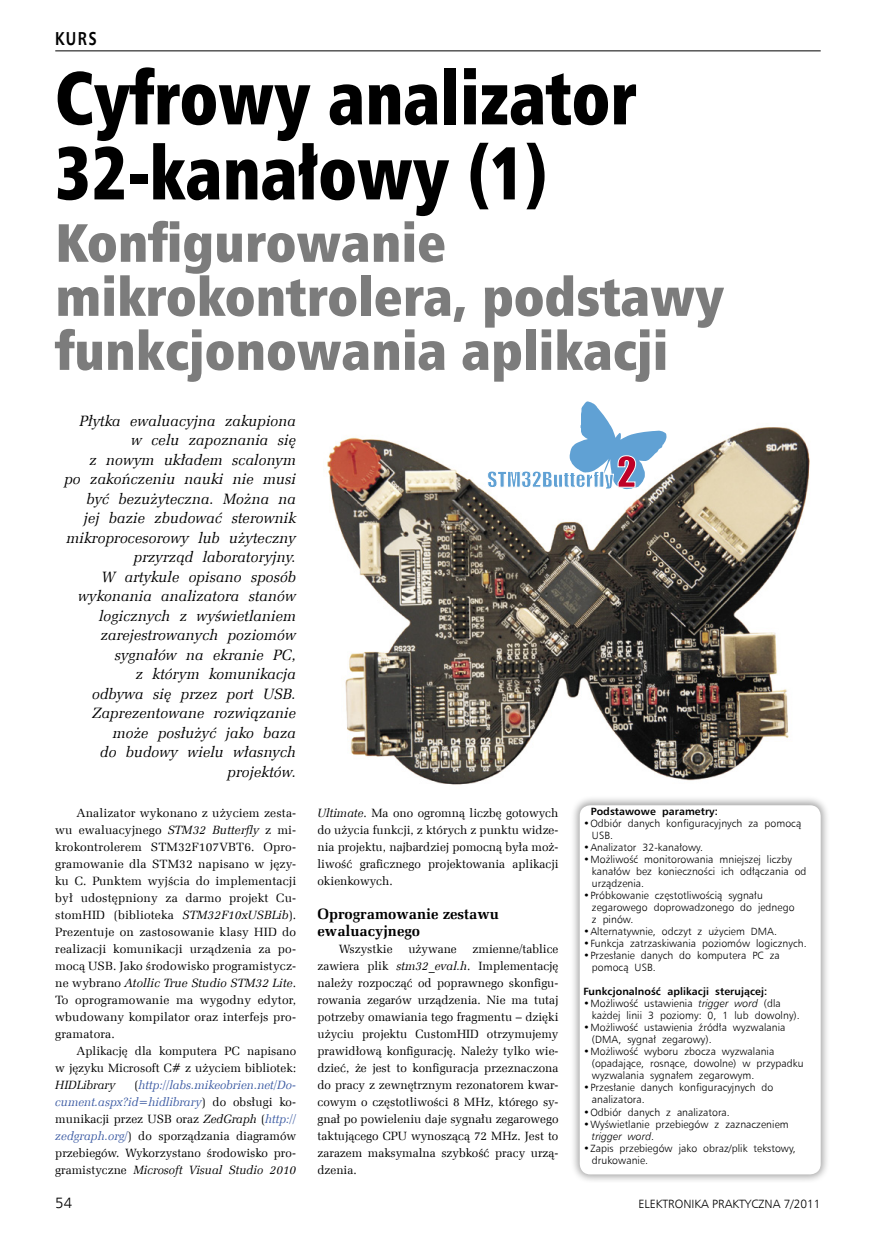
<style>
.page{position:relative;width:893px;height:1234px;background:#fff}
.page>*{position:absolute;margin:0;border:0;box-sizing:border-box;transform-origin:0 0}
._9_Tytul{font:75px/75px "Humnst 777 X Blk Cn EU";color:#000;scale:.9 1}
._0_Podtytul{font:54px/54px "Humnst 777 X Blk Cn EU";color:#7c7c7c}
.t1{font:700 18.75px "Humnst 777 EU";color:#000;scale:.8 1}
._2_Lead{font:italic 15px/19.5px "Zapf Ellipt EU";letter-spacing:.005em;color:#000;text-align:right}
._3_Srodtytul{font:700 15px/17px "Zapf Ellipt EU";color:#000}
.t2{font:15px "Humnst 777 Lt EU";color:#000}
._1_Body{font:12px/17px "Zapf Ellipt EU";color:#000;text-align:justify}
.t3{font:12px "Humnst 777 Lt EU";color:#000}
.tabela{font:10.5px/12px "Humnst 777 Lt EU";letter-spacing:.005em;color:#000}
.tabela-2{font:700 10.5px "Humnst 777 EU";letter-spacing:.005em;color:#000}
.s1{font-style:italic}
.s2{font-style:italic;color:#3c5ba3}
</style>
<div class="page">
<hr style="left:55px;top:51px;width:766px;height:1px;background:#000">
<img style="left:327px;top:427px;width:483px;height:358px">
<svg style="left:487px;top:401px;width:179px;height:88px"></svg>
<div style="left:569px;top:794px;width:260px;height:388px;background:#000;opacity:.35"></div>
<div style="left:580px;top:805px;width:241px;height:369px;background:#fff;border-radius:11px"></div>
<p class="t1" style="left:55px;top:27px;width:53px">KURS</p>
<p class="_9_Tytul" style="left:55px;top:61px;width:647px">Cyfrowy analizator<br>32-kanałowy (1)</p>
<p class="_0_Podtytul" style="left:55px;top:216px;width:670px">Konfigurowanie mikrokontrolera, podstawy funkcjonowania aplikacji</p>
<p class="_2_Lead" style="left:64px;top:411px;width:233px">Płytka ewaluacyjna zakupiona<br>w celu zapoznania się<br>z nowym układem scalonym<br>po zakończeniu nauki nie musi być bezużyteczna. Można na<br>jej bazie zbudować sterownik mikroprocesorowy lub użyteczny przyrząd laboratoryjny.<br>W artykule opisano sposób wykonania analizatora stanów logicznych z wyświetlaniem zarejestrowanych poziomów sygnałów na ekranie PC,<br>z którym komunikacja<br>odbywa się przez port USB.<br>Zaprezentowane rozwiązanie może posłużyć jako baza<br>do budowy wielu własnych projektów.</p>
<p class="_1_Body" style="left:317px;top:804px;width:242px"><span class="s1">Ultimate</span>. Ma ono ogromną liczbę gotowych do użycia funkcji, z których z punktu widze&shy;nia projektu, najbardziej pomocną była moż&shy;liwość graficznego projektowania aplikacji okienkowych.</p>
<p class="_3_Srodtytul" style="left:317px;top:905px;width:183px">Oprogramowanie zestawu ewaluacyjnego</p>
<p class="_1_Body" style="left:339px;top:940px;width:55px">Wszystkie</p>
<p class="_1_Body" style="left:408px;top:940px;width:50px">używane</p>
<p class="tabela-2" style="left:591px;top:804px;width:129px">Podstawowe parametry:</p>
<p class="tabela" style="left:592px;top:817px;width:211px;text-indent:-9px">•Odbiór danych konfiguracyjnych za pomocą<br>USB.</p>
<p class="tabela" style="left:583px;top:841px;width:121px">•Analizator 32-kanałowy.</p>
<p class="tabela" style="left:592px;top:853px;width:216px;text-indent:-9px">•Możliwość monitorowania mniejszej liczby kanałów bez konieczności ich odłączania od urządzenia.</p>
<p class="tabela" style="left:592px;top:889px;width:204px;text-indent:-9px">•Próbkowanie częstotliwością sygnału zegarowego doprowadzonego do jednego z pinów.</p>
<p class="tabela" style="left:583px;top:925px;width:195px">•Alternatywnie, odczyt z użyciem DMA.</p>
<p class="tabela" style="left:583px;top:937px;width:225px">•Funkcja zatrzaskiwania poziomów logicznych.</p>
<p class="tabela" style="left:592px;top:949px;width:189px;text-indent:-9px">•Przesłanie danych do komputera PC za pomocą USB.</p>
<p class="tabela-2" style="left:583px;top:984px;width:185px">Funkcjonalność aplikacji sterującej:</p>
<p class="tabela" style="left:592px;top:997px;width:209px;text-indent:-9px">•Możliwość ustawienia <span class="s1">trigger word</span> (dla każdej linii 3 poziomy: 0, 1 lub dowolny).</p>
<p class="tabela" style="left:592px;top:1021px;width:195px;text-indent:-9px">•Możliwość ustawienia źródła wyzwalania (DMA, sygnał zegarowy).</p>
<p class="tabela" style="left:592px;top:1045px;width:213px;text-indent:-9px">•Możliwość wyboru zbocza wyzwalania (opadające, rosnące, dowolne) w przypadku wyzwalania sygnałem zegarowym.</p>
<p class="tabela" style="left:592px;top:1081px;width:183px;text-indent:-9px">•Przesłanie danych konfiguracyjnych do analizatora.</p>
<p class="tabela" style="left:583px;top:1105px;width:148px">•Odbiór danych z analizatora.</p>
<p class="tabela" style="left:592px;top:1117px;width:198px;text-indent:-9px">•Wyświetlanie przebiegów z zaznaczeniem <span class="s1">trigger word</span>.</p>
<p class="tabela" style="left:592px;top:1141px;width:205px;text-indent:-9px">•Zapis przebiegów jako obraz/plik tekstowy, drukowanie.</p>
<p class="_1_Body" style="left:55px;top:804px;width:242px;text-indent:21px">Analizator wykonano z użyciem zesta&shy;wu ewaluacyjnego <span class="s1">STM32 Butterfly</span> z mi&shy;krokontrolerem STM32F107VBT6. Opro&shy;gramowanie dla STM32 napisano w języ&shy;ku C. Punktem wyjścia do implementacji był udostępniony za darmo projekt Cu&shy;stomHID (biblioteka <span class="s1">STM32F10xUSBLib</span>).<br>Prezentuje on zastosowanie klasy HID do realizacji komunikacji urządzenia za po&shy;mocą USB. Jako środowisko programistycz&shy;ne wybrano <span class="s1">Atollic True Studio STM32 Lite</span>.<br>To oprogramowanie ma wygodny edytor, wbudowany kompilator oraz interfejs pro&shy;gramatora.</p>
<p class="_1_Body" style="left:55px;top:1042px;width:242px;text-indent:21px">Aplikację dla komputera PC napisano w języku Microsoft C# z użyciem bibliotek:<br><span class="s1">HIDLibrary</span></p>
<p class="_1_Body" style="left:317px;top:940px;width:242px;text-indent:155px">zmienne/tablice zawiera plik <span class="s1">stm32_eval.h</span>. Implementację należy rozpocząć od poprawnego skonfigu&shy;rowania zegarów urządzenia. Nie ma tutaj potrzeby omawiania tego fragmentu – dzięki użyciu projektu CustomHID otrzymujemy prawidłową konfigurację. Należy tylko wie&shy;dzieć, że jest to konfiguracja przeznaczona do pracy z zewnętrznym rezonatorem kwar&shy;cowym o częstotliwości 8 MHz, którego sy&shy;gnał po powieleniu daje sygnału zegarowego taktującego CPU wynoszącą 72 MHz. Jest to zarazem maksymalna szybkość pracy urzą&shy;dzenia.</p>
<p class="_1_Body" style="left:55px;top:1076px;width:242px;text-indent:79px">(<span class="s2">http://labs.mikeobrien.net/Do&shy;cument.aspx?id=hidlibrary</span>) do obsługi ko&shy;munikacji przez USB oraz <span class="s1">ZedGraph</span> (<span class="s2">http:// zedgraph.org/</span>) do sporządzania diagramów przebiegów. Wykorzystano środowisko pro&shy;gramistyczne <span class="s1">Microsoft Visual Studio 2010</span></p>
<p class="t2" style="left:55px;top:1193px;width:18px">54</p>
<p class="t3" style="left:638px;top:1196px;width:184px">ELEKTRONIKA PRAKTYCZNA 7/2011</p>
</div>
